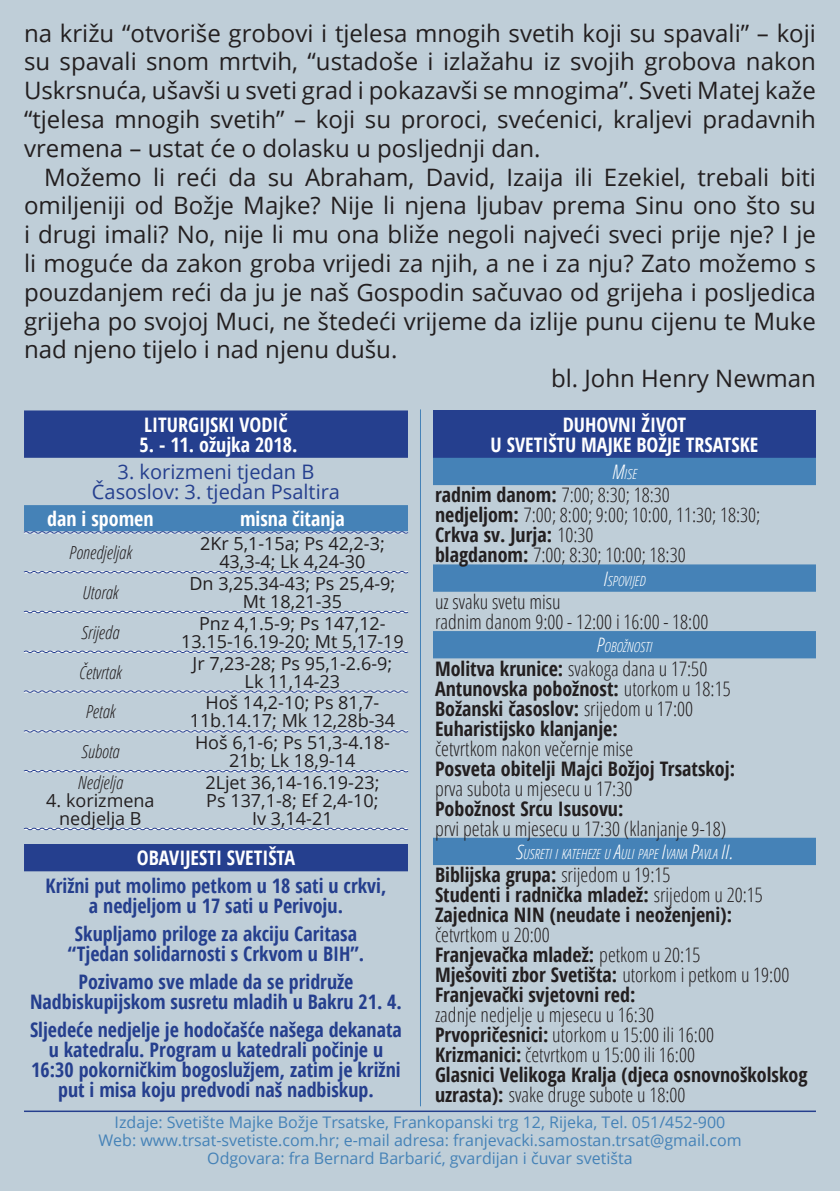
<style>
.page{position:relative;width:840px;height:1191px;background:#fff}
.page>*{position:absolute;margin:0;border:0;box-sizing:border-box;transform-origin:0 0}
.t1{font:24px/28.8px "Open Sans";color:#231f20;text-align:justify}
.t2{font:700 condensed 20px/20px "Open Sans";color:#231f20}
.t3{font:300 condensed 20px/20px "Open Sans";color:#231f20}
.t4{font:700 condensed 20px/20px "Open Sans";color:#253f8e;text-align:center}
.t5{font:700 condensed 20px "Open Sans";color:#fff}
.t6{font:20px "Open Sans";color:#253f8e}
.t7{font:18px/18px "Open Sans";color:#231f20;text-align:center}
.t8{font:italic 300 condensed 18px "Open Sans";color:#231f20}
.t9{font:16px/18px "Open Sans";color:#4582b7;text-align:center}
.t10{font:italic 300 condensed 14px "Open Sans";color:#fff}
.s1{font-size:20px}
.s2{font-weight:700}
.s3{font-weight:300}
</style>
<div class="page">
<div style="left:0;top:0;width:839px;height:1191px;background:#bfced8"></div>
<hr style="left:420px;top:409px;width:1px;height:697px;background:#4582b7">
<hr style="left:24px;top:1110px;width:791px;height:2px;background:#253f8e">
<svg style="left:24px;top:410px;width:384px;height:461px;background:#a2b3ca"></svg>
<svg style="left:23px;top:505px;width:385px;height:29px;background:#4d85b8"></svg>
<svg style="left:23px;top:570px;width:385px;height:4px;background:#a6b4ce"></svg>
<svg style="left:23px;top:610px;width:385px;height:4px;background:#a4b2cd"></svg>
<svg style="left:23px;top:650px;width:385px;height:3px"></svg>
<svg style="left:23px;top:690px;width:385px;height:3px"></svg>
<svg style="left:23px;top:729px;width:385px;height:4px;background:#a7b4ce"></svg>
<svg style="left:23px;top:769px;width:385px;height:4px;background:#a5b3cd"></svg>
<svg style="left:23px;top:827px;width:385px;height:3px"></svg>
<div style="left:433px;top:410px;width:382px;height:48px;background:#253f8e"></div>
<svg style="left:433px;top:458px;width:382px;height:407px;background:#9eb9cf"></svg>
<p class="t1" style="left:24px;top:18px;width:793px">na križu “otvoriše grobovi i tjelesa mnogih svetih koji su spavali” – koji su spavali snom mrtvih, “ustadoše i izlažahu iz svojih grobova nakon Uskrsnuća, ušavši u sveti grad i pokazavši se mnogima”. Sveti Matej kaže “tjelesa mnogih svetih” – koji su proroci, svećenici, kraljevi pradavnih vremena – ustat će o dolasku u posljednji dan.</p>
<p class="t1" style="left:24px;top:162px;width:793px;text-indent:20px">Možemo li reći da su Abraham, David, Izaija ili Ezekiel, trebali biti omiljeniji od Božje Majke? Nije li njena ljubav prema Sinu ono što su i drugi imali? No, nije li mu ona bliže negoli najveći sveci prije nje? I je li moguće da zakon groba vrijedi za njih, a ne i za nju? Zato možemo s pouzdanjem reći da ju je naš Gospodin sačuvao od grijeha i posljedica grijeha po svojoj Muci, ne štedeći vrijeme da izlije punu cijenu te Muke nad njeno tijelo i nad njenu dušu.</p>
<p class="t1" style="left:550px;top:363px;width:266px">bl. John Henry Newman</p>
<p class="t5" style="left:144px;top:410px;width:145px">LITURGIJSKI VODIČ</p>
<p class="t5" style="left:139px;top:430px;width:159px">5. - 11. ožujka 2018.</p>
<p class="t6" style="left:117px;top:458px;width:198px">3. korizmeni tjedan B</p>
<p class="t6" style="left:92px;top:478px;width:249px">Časoslov: 3. tjedan Psaltira</p>
<p class="t5" style="left:47px;top:505px;width:108px">dan i spomen</p>
<p class="t5" style="left:240px;top:505px;width:106px">misna čitanja</p>
<p class="t8" style="left:69px;top:540px;width:64px">Ponedjeljak</p>
<p class="t7" style="left:200px;top:534px;width:186px">2Kr 5,1-15a; Ps 42,2-3;<br>43,3-4; Lk 4,24-30</p>
<p class="t8" style="left:83px;top:580px;width:37px">Utorak</p>
<p class="t7" style="left:189px;top:574px;width:207px">Dn 3,25.34-43; Ps 25,4-9;<br>Mt 18,21-35</p>
<p class="t8" style="left:82px;top:620px;width:39px">Srijeda</p>
<p class="t7" style="left:181px;top:614px;width:224px">Pnz 4,1.5-9; Ps 147,12-<br>13.15-16.19-20; Mt 5,17-19</p>
<p class="t8" style="left:79px;top:660px;width:44px">Četvrtak</p>
<p class="t7" style="left:192px;top:653px;width:201px">Jr 7,23-28; Ps 95,1-2.6-9;<br>Lk 11,14-23</p>
<p class="t8" style="left:86px;top:699px;width:31px">Petak</p>
<p class="t7" style="left:189px;top:693px;width:207px">Hoš 14,2-10; Ps 81,7-<br>11b.14.17; Mk 12,28b-34</p>
<p class="t8" style="left:81px;top:739px;width:39px">Subota</p>
<p class="t7" style="left:195px;top:733px;width:196px">Hoš 6,1-6; Ps 51,3-4.18-<br>21b; Lk 18,9-14</p>
<p class="t8" style="left:78px;top:770px;width:46px">Nedjelja</p>
<p class="t7" style="left:46px;top:791px;width:110px">4. korizmena nedjelja B</p>
<p class="t5" style="left:562px;top:410px;width:125px">DUHOVNI ŽIVOT</p>
<p class="t5" style="left:490px;top:430px;width:269px">U SVETIŠTU MAJKE BOŽJE TRSATSKE</p>
<p class="t10" style="left:611px;top:464px;width:26px"><span class="s1">M</span>ISE</p>
<p class="t3" style="left:435px;top:484px;width:236px"><span class="s2">radnim danom:</span> 7:00; 8:30; 18:30</p>
<p class="t3" style="left:435px;top:504px;width:326px"><span class="s2">nedjeljom:</span> 7:00; 8:00; 9:00; 10:00, 11:30; 18:30;</p>
<p class="t2" style="left:435px;top:525px;width:160px">Crkva sv. Jurja: <span class="s3">10:30</span></p>
<p class="t3" style="left:435px;top:544px;width:252px"><span class="s2">blagdanom:</span> 7:00; 8:30; 10:00; 18:30</p>
<p class="t10" style="left:603px;top:571px;width:44px"><span class="s1">I</span>SPOVIJED</p>
<p class="t3" style="left:435px;top:591px;width:127px">uz svaku svetu misu</p>
<p class="t3" style="left:435px;top:611px;width:275px">radnim danom 9:00 - 12:00 i 16:00 - 18:00</p>
<p class="t10" style="left:596px;top:638px;width:57px"><span class="s1">P</span>OBOŽNOSTI</p>
<p class="t3" style="left:435px;top:658px;width:274px"><span class="s2">Molitva krunice:</span> svakoga dana u 17:50</p>
<p class="t2" style="left:435px;top:678px;width:297px">Antunovska pobožnost: <span class="s3">utorkom u 18:15</span></p>
<p class="t2" style="left:435px;top:698px;width:259px">Božanski časoslov: <span class="s3">srijedom u 17:00</span></p>
<p class="t3" style="left:435px;top:718px;width:200px"><span class="s2">Euharistijsko klanjanje: </span>četvrtkom nakon večernje mise</p>
<p class="t2" style="left:435px;top:758px;width:301px">Posveta obitelji Majci Božjoj Trsatskoj:</p>
<p class="t3" style="left:435px;top:778px;width:199px">prva subota u mjesecu u 17:30</p>
<p class="t2" style="left:435px;top:798px;width:190px">Pobožnost Srcu Isusovu:</p>
<p class="t3" style="left:435px;top:818px;width:292px">prvi petak u mjesecu u 17:30 (klanjanje 9-18)</p>
<p class="t10" style="left:515px;top:844px;width:218px"><span class="s1">S</span>USRETI I KATEHEZE U <span class="s1">A</span>ULI PAPE <span class="s1">I</span>VANA <span class="s1">P</span>AVLA <span class="s1">II.</span></p>
<p class="t2" style="left:435px;top:864px;width:237px">Biblijska grupa: <span class="s3">srijedom u 19:15</span></p>
<p class="t2" style="left:435px;top:884px;width:329px">Studenti i radnička mladež: <span class="s3">srijedom u 20:15</span></p>
<p class="t2" style="left:435px;top:904px;width:298px">Zajednica NIN (neudate i neoženjeni): <span class="s3">četvrtkom u 20:00</span></p>
<p class="t2" style="left:435px;top:944px;width:267px">Franjevačka mladež: <span class="s3">petkom u 20:15</span></p>
<p class="t2" style="left:435px;top:964px;width:356px">Mješoviti zbor Svetišta: <span class="s3">utorkom i petkom u 19:00</span></p>
<p class="t2" style="left:435px;top:984px;width:202px">Franjevački svjetovni red:</p>
<p class="t3" style="left:435px;top:1004px;width:220px">zadnje nedjelje u mjesecu u 16:30</p>
<p class="t3" style="left:435px;top:1024px;width:280px"><span class="s2">Prvopričesnici:</span> utorkom u 15:00 ili 16:00</p>
<p class="t3" style="left:435px;top:1044px;width:261px"><span class="s2">Krizmanici:</span> četvrtkom u 15:00 ili 16:00</p>
<p class="t2" style="left:435px;top:1064px;width:374px">Glasnici Velikoga Kralja (djeca osnovnoškolskog uzrasta): <span class="s3">svake druge subote u 18:00</span></p>
<p class="t7" style="left:205px;top:773px;width:175px">2Ljet 36,14-16.19-23;</p>
<p class="t7" style="left:206px;top:791px;width:174px">Ps 137,1-8; Ef 2,4-10;</p>
<p class="t7" style="left:252px;top:809px;width:82px">Iv 3,14-21</p>
<p class="t5" style="left:137px;top:844px;width:160px">OBAVIJESTI SVETIŠTA</p>
<p class="t4" style="left:46px;top:875px;width:342px">Križni put molimo petkom u 18 sati u crkvi, a nedjeljom u 17 sati u Perivoju.</p>
<p class="t4" style="left:68px;top:923px;width:298px">Skupljamo priloge za akciju Caritasa “Tjedan solidarnosti s Crkvom u BIH”.</p>
<p class="t4" style="left:30px;top:971px;width:373px">Pozivamo sve mlade da se pridruže<br>Nadbiskupijskom susretu mladih u Bakru 21. 4.</p>
<p class="t4" style="left:30px;top:1019px;width:373px">Sljedeće nedjelje je hodočašće našega dekanata u katedralu. Program u katedrali počinje u 16:30 pokorničkim bogoslužjem, zatim je križni put i misa koju predvodi naš nadbiskup.</p>
<p class="t9" style="left:98px;top:1112px;width:644px">Izdaje: Svetište Majke Božje Trsatske, Frankopanski trg 12, Rijeka, Tel. 051/452-900<br>Web: www.trsat-svetiste.com.hr; e-mail adresa: franjevacki.samostan.trsat@gmail.com<br>Odgovara: fra Bernard Barbarić, gvardijan i čuvar svetišta</p>
</div>
